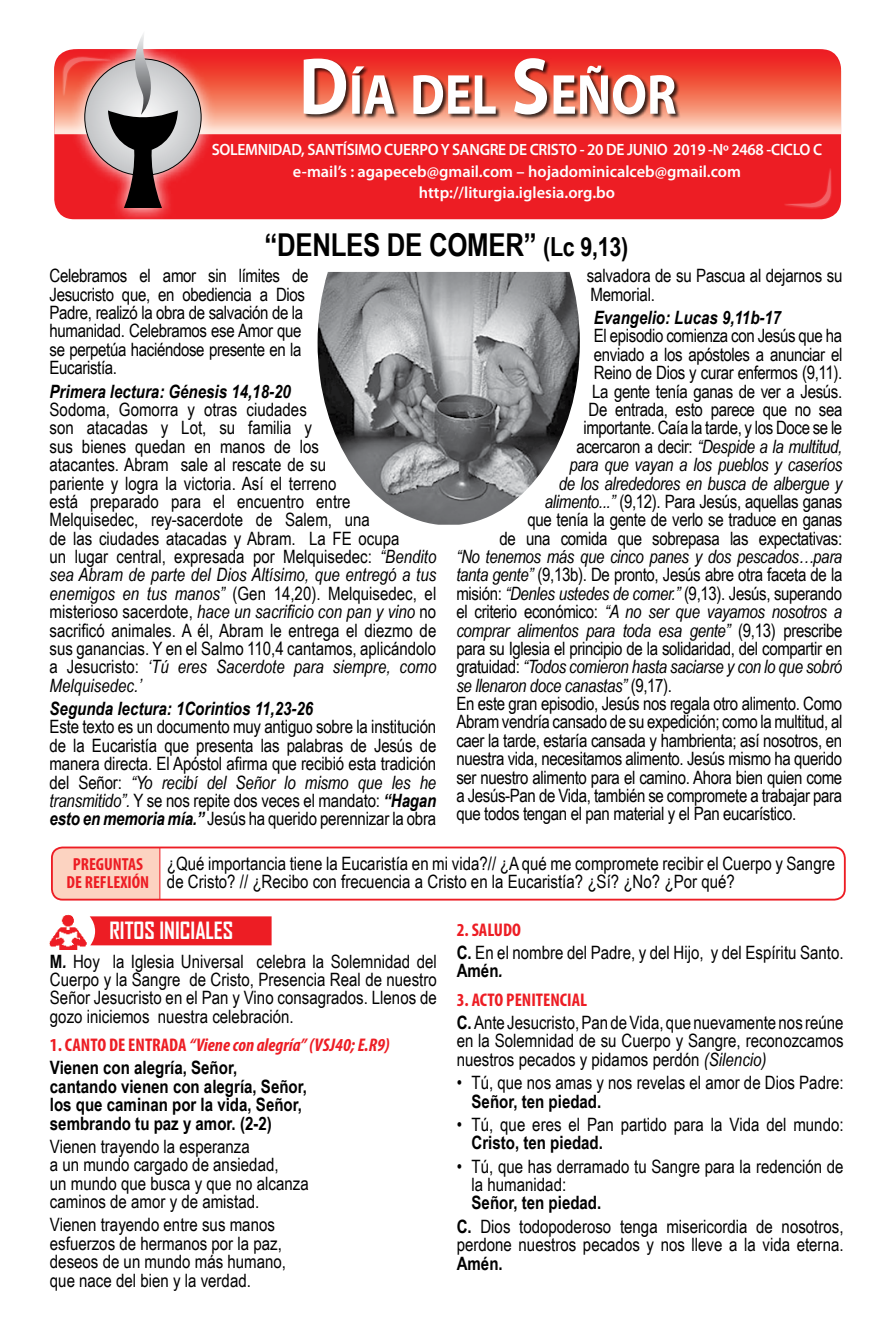
<style>
.page{position:relative;width:893px;height:1340px;background:#fff}
.page>*{position:absolute;margin:0;border:0;box-sizing:border-box;transform-origin:0 0}
.t1{font:700 31.5px "Arial Narrow";letter-spacing:-.01em;color:#000}
.t2{font:700 22.75px "Agency FB";color:#fff}
.t3{font:18.38px/18.4px "Arial Narrow";color:#000}
.t4{font:18.38px/18.4px "Arial Narrow";letter-spacing:-.02em;color:#000}
.t5{font:700 18.38px/18.4px "Arial Narrow";color:#000}
.t6{font:italic 700 18.38px "Arial Narrow";color:#000}
.t7{font:italic 700 condensed 18.38px "Myriad Pro";color:#ed1d24}
.t8{font:700 condensed 18.38px "Myriad Pro";color:#ed1d24}
.t9{font:700 condensed 17.5px/17.5px "Myriad Pro";color:#ed1d24;text-align:center}
.t10{font:600 16.45px/21.3px "Myriad Pro";letter-spacing:-.01em;color:#fff;text-align:center;scale:.95 1}
.s1{font-size:26.25px}
.s2{font-style:italic}
.s3{font-weight:700;font-style:italic}
.s4{font-weight:700}
.s5{font-style:normal}
</style>
<div class="page">
<img style="left:50px;top:914px;width:37px;height:35px">
<div style="left:90px;top:916px;width:182px;height:29px;background:#ed1d24"></div>
<div style="left:54px;top:49px;width:787px;height:170px;background:#ed1d24;border-radius:20px"></div>
<svg style="left:54px;top:49px;width:787px;height:85px"></svg>
<svg style="left:62px;top:56px;width:1px;height:41px"></svg>
<svg style="left:785px;top:169px;width:46px;height:40px"></svg>
<div style="left:303px;top:58px;width:378px;height:62px;background:#000;opacity:.75"></div>
<svg style="left:304px;top:58px;width:372px;height:56px;background:#e38d82"></svg>
<div style="left:52px;top:847px;width:793px;height:52px;background:#fcd3c1;border-radius:11px"></div>
<div style="left:159px;top:849px;width:686px;height:50px;background:#fff"></div>
<div style="left:51px;top:846px;width:795px;height:54px;border:2px solid #ed1d24;border-radius:11px"></div>
<svg style="left:71px;top:49px;width:145px;height:171px"></svg>
<svg style="left:85px;top:59px;width:116px;height:116px"></svg>
<svg style="left:63px;top:33px;width:115px;height:175px"></svg>
<img style="left:318px;top:272px;width:262px;height:252px">
<p class="t10" style="left:212px;top:139px;width:644px">SOLEMNIDAD, SANTÍSIMO CUERPO Y SANGRE DE CRISTO - 20 DE JUNIO 2019 -Nº 2468 -CICLO C e-mail’s : agapeceb@gmail.com – hojadominicalceb@gmail.com http://liturgia.iglesia.org.bo</p>
<h1 class="t1" style="left:265px;top:221px;width:365px">“DENLES DE COMER” <span class="s1">(Lc 9,13)</span></h1>
<p class="t4" style="left:50px;top:266px;width:260px">Celebramos el amor sin límites de<br>Jesucristo que, en obediencia a Dios<br>Padre, realizó la obra de salvación de la humanidad. Celebramos ese Amor que se perpetúa haciéndose presente en la<br>Eucaristía.</p>
<p class="t6" style="left:50px;top:377px;width:243px">Primera lectura: Génesis 14,18-20</p>
<p class="t3" style="left:50px;top:399px;width:388px">Sodoma, Gomorra y otras ciudades<br>son atacadas y Lot, su familia y<br>sus bienes quedan en manos de los<br>atacantes. Abram sale al rescate de su<br>pariente y logra la victoria. Así el terreno<br>está preparado para el encuentro entre Melquisedec, rey-sacerdote de Salem, una<br>de las ciudades atacadas y Abram. La FE ocupa<br>un lugar central, expresada por Melquisedec: <span class="s2">“Bendito sea Abram de parte del Dios Altísimo, que entregó a tus enemigos en tus manos”</span> (Gen 14,20). Melquisedec, el misterioso sacerdote, <span class="s2">hace un sacrificio con pan y vino</span> no sacrificó animales. A él, Abram le entrega el diezmo de sus ganancias. Y en el Salmo 110,4 cantamos, aplicándolo a Jesucristo: <span class="s2">‘Tú eres Sacerdote para siempre, como Melquisedec.’</span></p>
<p class="t6" style="left:50px;top:694px;width:265px">Segunda lectura: 1Corintios 11,23-26</p>
<p class="t3" style="left:50px;top:717px;width:388px;text-align:justify">Este texto es un documento muy antiguo sobre la institución de la Eucaristía que presenta las palabras de Jesús de manera directa. El Apóstol afirma que recibió esta tradición del Señor: <span class="s2">“Yo recibí del Señor lo mismo que les he transmitido”.</span> Y se nos repite dos veces el mandato: <span class="s3">“Hagan esto en memoria mía.”</span> Jesús ha querido perennizar la obra</p>
<p class="t3" style="left:587px;top:266px;width:257px">salvadora de su Pascua al dejarnos su<br>Memorial.</p>
<p class="t6" style="left:594px;top:304px;width:189px">Evangelio: Lucas 9,11b-17</p>
<p class="t4" style="left:499px;top:326px;width:345px;text-align:right">El episodio comienza con Jesús que ha<br>enviado a los apóstoles a anunciar el<br>Reino de Dios y curar enfermos (9,11).<br>La gente tenía ganas de ver a Jesús.<br>De entrada, esto parece que no sea<br>importante. Caía la tarde, y los Doce se le<br>acercaron a decir: <span class="s2">“Despide a la multitud,<br>para que vayan a los pueblos y caseríos<br>de los alrededores en busca de albergue y alimento...”</span> (9,12). Para Jesús, aquellas ganas<br>que tenía la gente de verlo se traduce en ganas<br>de una comida que sobrepasa las expectativas:</p>
<p class="t4" style="left:456px;top:546px;width:387px"><span class="s2">“No tenemos más que cinco panes y dos pescados…para tanta gente”</span> (9,13b). De pronto, Jesús abre otra faceta de la misión: <span class="s2">“Denles ustedes de comer.”</span> (9,13). Jesús, superando el criterio económico: <span class="s2">“A no ser que vayamos nosotros a comprar alimentos para toda esa gente”</span> (9,13) prescribe para su Iglesia el principio de la solidaridad, del compartir en gratuidad: <span class="s2">“Todos comieron hasta saciarse y con lo que sobró se llenaron doce canastas”</span> (9,17).<br>En este gran episodio, Jesús nos regala otro alimento. Como Abram vendría cansado de su expedición; como la multitud, al caer la tarde, estaría cansada y hambrienta; así nosotros, en nuestra vida, necesitamos alimento. Jesús mismo ha querido ser nuestro alimento para el camino. Ahora bien quien come a Jesús-Pan de Vida, también se compromete a trabajar para que todos tengan el pan material y el Pan eucarístico.</p>
<p class="t9" style="left:67px;top:855px;width:84px">PREGUNTAS<br>DE REFLEXIÓN</p>
<p class="t3" style="left:167px;top:853px;width:670px">¿Qué importancia tiene la Eucaristía en mi vida?// ¿A qué me compromete recibir el Cuerpo y Sangre de Cristo? // ¿Recibo con frecuencia a Cristo en la Eucaristía? ¿Sí? ¿No? ¿Por qué?</p>
<p class="t2" style="left:109px;top:916px;width:125px">RITOS INICIALES</p>
<p class="t3" style="left:50px;top:951px;width:388px;text-align:justify"><span class="s4">M</span><span class="s3">.</span> Hoy la Iglesia Universal celebra la Solemnidad del Cuerpo y la Sangre de Cristo, Presencia Real de nuestro Señor Jesucristo en el Pan y Vino consagrados. Llenos de gozo iniciemos nuestra celebración.</p>
<p class="t7" style="left:50px;top:1033px;width:341px"><span class="s5">1. CANTO DE ENTRADA</span> “Viene con alegría” (VSJ40; E.R9)</p>
<p class="t5" style="left:50px;top:1057px;width:259px">Vienen con alegría, Señor, cantando vienen con alegría, Señor, los que caminan por la vida, Señor, sembrando tu paz y amor. (2-2)</p>
<p class="t3" style="left:50px;top:1136px;width:260px">Vienen trayendo la esperanza<br>a un mundo cargado de ansiedad,<br>un mundo que busca y que no alcanza caminos de amor y de amistad.</p>
<p class="t3" style="left:50px;top:1214px;width:238px">Vienen trayendo entre sus manos esfuerzos de hermanos por la paz, deseos de un mundo más humano, que nace del bien y la verdad.</p>
<p class="t8" style="left:457px;top:918px;width:66px">2. SALUDO</p>
<p class="t3" style="left:457px;top:942px;width:388px"><span class="s4">C.</span> En el nombre del Padre, y del Hijo, y del Espíritu Santo.<br><span class="s4">Amén</span><span class="s3">.</span></p>
<p class="t8" style="left:457px;top:988px;width:132px">3. ACTO PENITENCIAL</p>
<p class="t3" style="left:457px;top:1012px;width:388px;text-align:justify"><span class="s4">C.</span> Ante Jesucristo, Pan de Vida, que nuevamente nos reúne en la Solemnidad de su Cuerpo y Sangre, reconozcamos nuestros pecados y pidamos perdón <span class="s2">(Silencio)</span></p>
<p class="t3" style="left:457px;top:1072px;width:388px">• Tú, que nos amas y nos revelas el amor de Dios Padre:</p>
<p class="t5" style="left:472px;top:1091px;width:131px">Señor, ten piedad.</p>
<p class="t3" style="left:457px;top:1114px;width:388px">• Tú, que eres el Pan partido para la Vida del mundo:</p>
<p class="t5" style="left:472px;top:1132px;width:133px">Cristo, ten piedad.</p>
<p class="t3" style="left:472px;top:1156px;width:374px;text-indent:-15px">• Tú, que has derramado tu Sangre para la redención de la humanidad:</p>
<p class="t3" style="left:457px;top:1190px;width:388px;line-height:23.3px;text-indent:15px"><span class="s4">Señor, ten piedad.<br>C.</span> Dios todopoderoso tenga misericordia de nosotros,</p>
<p class="t3" style="left:457px;top:1234px;width:388px">perdone nuestros pecados y nos lleve a la vida eterna.</p>
<p class="t5" style="left:457px;top:1252px;width:48px">Amén.</p>
</div>
